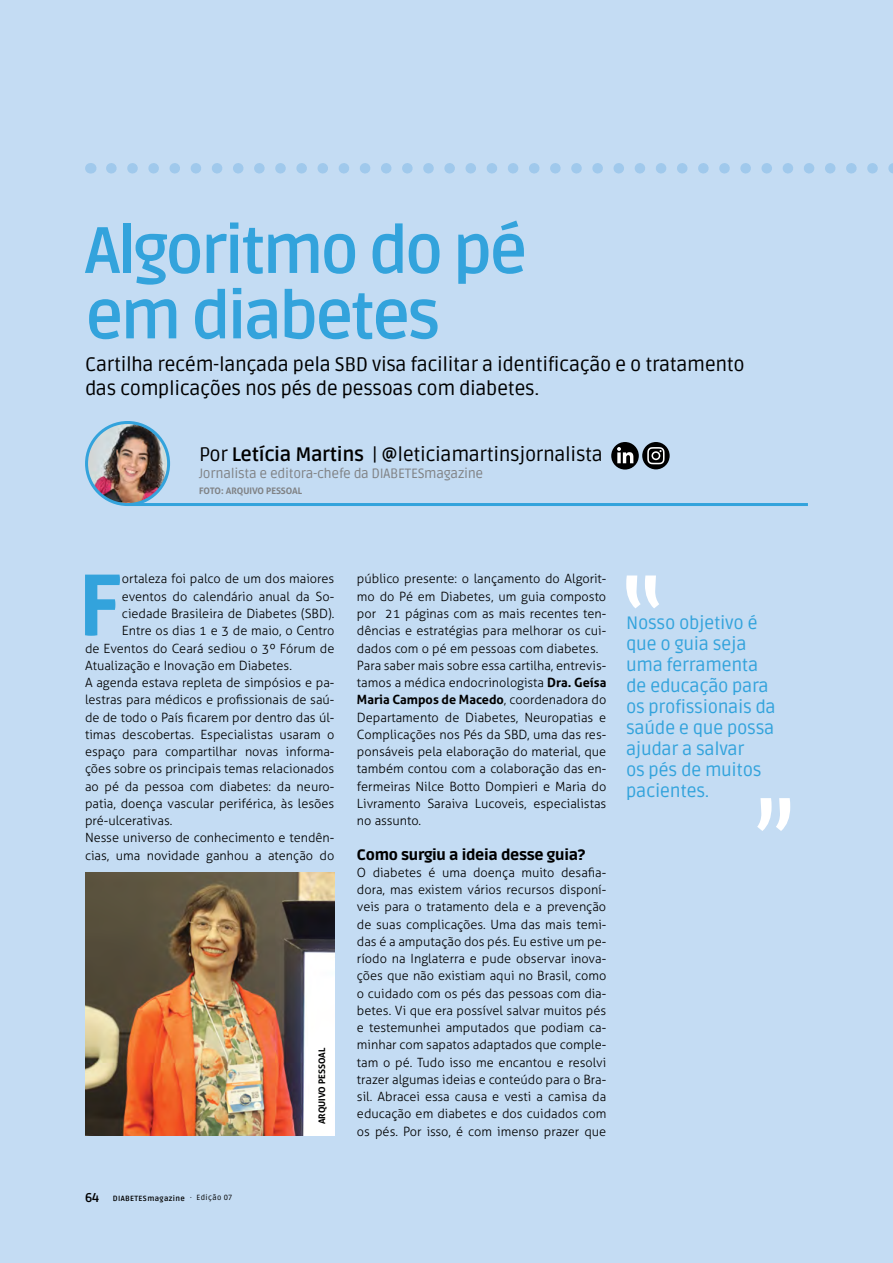
<style>
.page{position:relative;width:893px;height:1263px;background:#c4dcf3}
.page>*{position:absolute;margin:0;border:0;box-sizing:border-box;transform-origin:0 0}
.t1{font:700 84.3px "Aller";color:#33a3dc}
.t2{font:700 65.4px/65.4px "Ruda";letter-spacing:-.05em;color:#33a3dc}
.t3{font:19.5px/24px "Ruda";letter-spacing:-.02em;color:#000}
.t4{font:18px/21px "Ruda";letter-spacing:-.02em;color:#33a3dc}
.t5{font:900 15px "Ruda";letter-spacing:-.02em;color:#000}
.t6{font:13.5px "Ruda";letter-spacing:-.02em;color:#808285}
.t7{font:300 12.75px/17.2px "Aller";color:#000}
.t8{font:700 12.75px "Ruda";color:#000}
.t9{font:700 9px "Aller";color:#808285}
.t10{font:700 9px "Aller";color:#000}
.t11{font:700 7.5px "Ruda";letter-spacing:.05em;color:#000}
.s1{font-weight:700}
.s2{font-weight:400}
</style>
<div class="page">
<img style="left:87px;top:422px;width:82px;height:81px">
<div style="left:85px;top:421px;width:85px;height:85px;border:3px solid #33a3dc;border-radius:50%"></div>
<hr style="left:129px;top:503px;width:679px;height:3px;background:#33a3dc">
<svg style="left:111px;top:163px;width:782px;height:11px"></svg>
<svg style="left:626px;top:575px;width:33px;height:33px"></svg>
<svg style="left:757px;top:798px;width:33px;height:33px"></svg>
<div style="left:611px;top:442px;width:28px;height:27px;background:#000;border-radius:50%"></div>
<svg style="left:617px;top:447px;width:16px;height:16px"></svg>
<div style="left:642px;top:442px;width:28px;height:27px;background:#000;border-radius:50%"></div>
<svg style="left:647px;top:447px;width:18px;height:17px"></svg>
<img style="left:85px;top:873px;width:249px;height:262px">
<h2 class="t2" style="left:85px;top:214px;width:444px">Algoritmo do pé em diabetes</h2>
<h3 class="t3" style="left:85px;top:351px;width:661px">Cartilha recém-lançada pela SBD visa facilitar a identificação e o tratamento das complicações nos pés de pessoas com diabetes.</h3>
<h3 class="t3" style="left:199px;top:442px;width:405px">Por <span class="s1">Letícia Martins</span> | @leticiamartinsjornalista</h3>
<p class="t6" style="left:199px;top:464px;width:286px">Jornalista e editora-chefe da DIABETESmagazine</p>
<p class="t9" style="left:199px;top:485px;width:105px">FOTO: ARQUIVO PESSOAL</p>
<h1 class="t1" style="left:79px;top:553px;width:44px">F</h1>
<p class="t7" style="left:122px;top:570px;width:214px">ortaleza foi palco de um dos maiores</p>
<p class="t7" style="left:122px;top:588px;width:214px">eventos do calendário anual da So-</p>
<p class="t7" style="left:122px;top:605px;width:214px">ciedade Brasileira de Diabetes (SBD).</p>
<p class="t7" style="left:122px;top:622px;width:214px">Entre os dias 1 e 3 de maio, o Centro</p>
<p class="t7" style="left:85px;top:639px;width:251px">de Eventos do Ceará sediou o 3º Fórum de</p>
<p class="t7" style="left:85px;top:657px;width:208px">Atualização e Inovação em Diabetes.</p>
<p class="t7" style="left:85px;top:674px;width:251px">A agenda estava repleta de simpósios e pa-</p>
<p class="t7" style="left:85px;top:691px;width:251px">lestras para médicos e profissionais de saú-</p>
<p class="t7" style="left:85px;top:708px;width:251px">de de todo o País ficarem por dentro das úl-</p>
<p class="t7" style="left:85px;top:726px;width:251px">timas descobertas. Especialistas usaram o</p>
<p class="t7" style="left:85px;top:743px;width:251px">espaço para compartilhar novas informa-</p>
<p class="t7" style="left:85px;top:760px;width:251px">ções sobre os principais temas relacionados</p>
<p class="t7" style="left:85px;top:777px;width:251px">ao pé da pessoa com diabetes: da neuro-</p>
<p class="t7" style="left:85px;top:795px;width:251px">patia, doença vascular periférica, às lesões</p>
<p class="t7" style="left:85px;top:812px;width:89px">pré-ulcerativas.</p>
<p class="t7" style="left:85px;top:829px;width:251px">Nesse universo de conhecimento e tendên-</p>
<p class="t7" style="left:85px;top:846px;width:251px">cias, uma novidade ganhou a atenção do</p>
<p class="t8" style="left:85px;top:1189px;width:16px">64</p>
<p class="t11" style="left:113px;top:1193px;width:121px">DIABETESmagazine <span class="s2">· Edição 07</span></p>
<p class="t10" style="left:316px;top:1124px;width:78px;rotate:-90deg">ARQUIVO PESSOAL</p>
<p class="t7" style="left:357px;top:570px;width:251px">público presente: o lançamento do Algorit&shy;mo do Pé em Diabetes, um guia composto por 21 páginas com as mais recentes ten&shy;dências e estratégias para melhorar os cui&shy;dados com o pé em pessoas com diabetes.<br>Para saber mais sobre essa cartilha, entrevis&shy;tamos a médica endocrinologista <span class="s1">Dra. Geísa Maria Campos de Macedo</span>, coordenadora do Departamento de Diabetes, Neuropatias e Complicações nos Pés da SBD, uma das res&shy;ponsáveis pela elaboração do material, que também contou com a colaboração das en&shy;fermeiras Nilce Botto Dompieri e Maria do Livramento Saraiva Lucoveis, especialistas no assunto.</p>
<p class="t5" style="left:357px;top:844px;width:230px">Como surgiu a ideia desse guia?</p>
<p class="t7" style="left:357px;top:864px;width:251px;text-align:justify">O diabetes é uma doença muito desafia&shy;dora, mas existem vários recursos disponí&shy;veis para o tratamento dela e a prevenção de suas complicações. Uma das mais temi&shy;das é a amputação dos pés. Eu estive um pe&shy;ríodo na Inglaterra e pude observar inova&shy;ções que não existiam aqui no Brasil, como o cuidado com os pés das pessoas com dia&shy;betes. Vi que era possível salvar muitos pés e testemunhei amputados que podiam ca&shy;minhar com sapatos adaptados que comple&shy;tam o pé. Tudo isso me encantou e resolvi trazer algumas ideias e conteúdo para o Bra&shy;sil. Abracei essa causa e vesti a camisa da educação em diabetes e dos cuidados com os pés. Por isso, é com imenso prazer que</p>
<h3 class="t4" style="left:626px;top:612px;width:151px">Nosso objetivo é que o guia seja uma ferramenta de educação para os profissionais da saúde e que possa ajudar a salvar<br>os pés de muitos pacientes.</h3>
</div>
